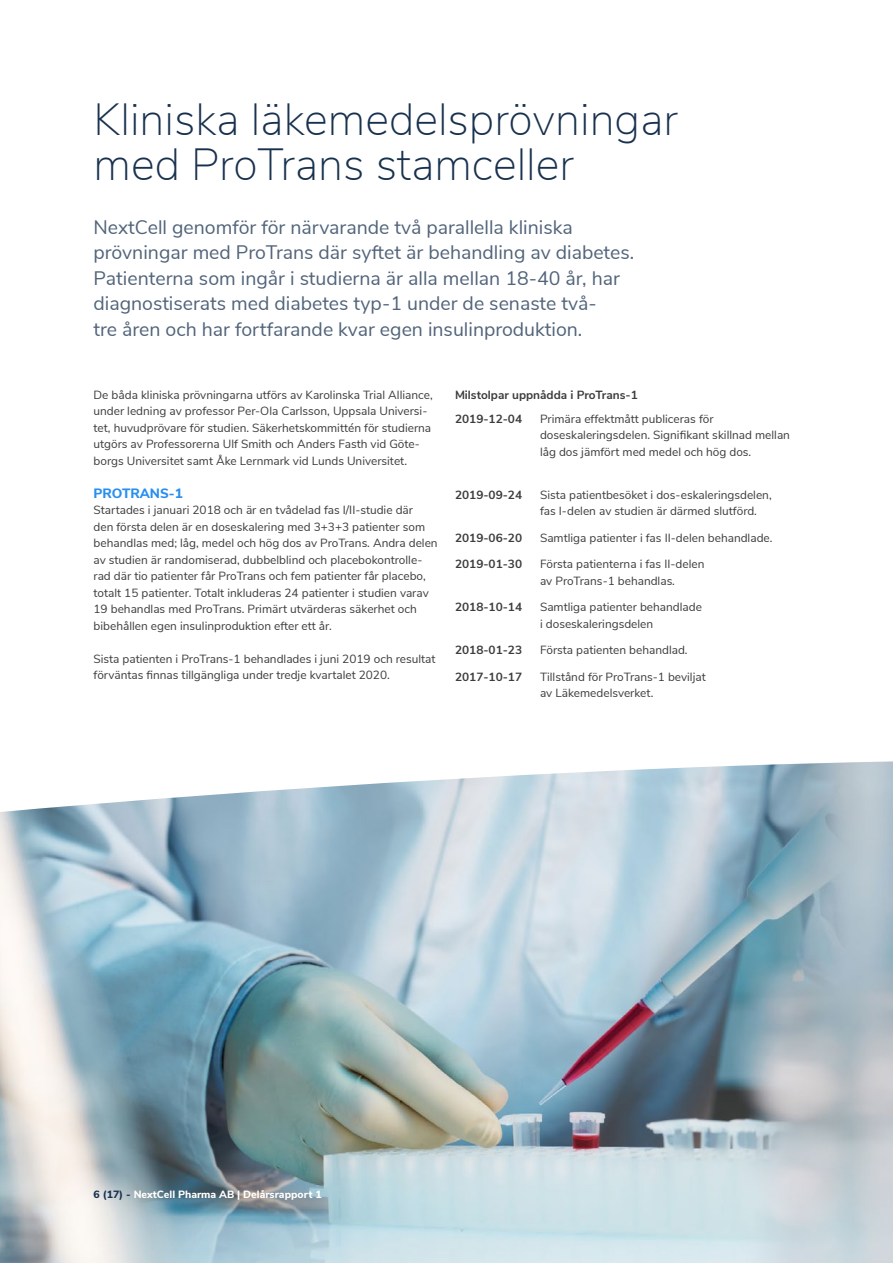
<style>
.page{position:relative;width:893px;height:1263px;background:#fff}
.page>*{position:absolute;margin:0;border:0;box-sizing:border-box;transform-origin:0 0}
.t1{font:200 45px/45px "Nunito Sans";color:#18314e}
.Ingress{font:19.5px/25.5px "Nunito Sans";color:#52647a}
.t2{font:800 13.5px "Nunito Sans";color:#288fef}
.T_Normal{font:11.85px/16.5px "Nunito Sans";color:#3c3c3b}
.T_Bold{font:700 11.85px "Nunito Sans";color:#3c3c3b}
.Sidnummer{font:800 10.5px "Nunito Sans";color:#fff}
.s1{color:#18314e}
</style>
<div class="page">
<img style="left:0;top:761px;width:893px;height:502px">
<h1 class="t1" style="left:94px;top:94px;width:586px">Kliniska läkemedelsprövningar med ProTrans stamceller</h1>
<p class="Ingress" style="left:94px;top:213px;width:542px">NextCell genomför för närvarande två parallella kliniska prövningar med ProTrans där syftet är behandling av diabetes.<br>Patienterna som ingår i studierna är alla mellan 18-40 år, har diagnostiserats med diabetes typ-1 under de senaste två-<br>tre åren och har fortfarande kvar egen insulinproduktion.</p>
<p class="T_Normal" style="left:94px;top:385px;width:341px">De båda kliniska prövningarna utförs av Karolinska Trial Alliance, under ledning av professor Per-Ola Carlsson, Uppsala Universi&shy;tet, huvudprövare för studien. Säkerhetskommittén för studierna utgörs av Professorerna Ulf Smith och Anders Fasth vid Göte&shy;borgs Universitet samt Åke Lernmark vid Lunds Universitet.</p>
<h3 class="t2" style="left:94px;top:483px;width:91px">PROTRANS-1</h3>
<p class="T_Normal" style="left:94px;top:501px;width:346px">Startades i januari 2018 och är en tvådelad fas I/II-studie där<br>den första delen är en doseskalering med 3+3+3 patienter som behandlas med; låg, medel och hög dos av ProTrans. Andra delen av studien är randomiserad, dubbelblind och placebokontrolle&shy;rad där tio patienter får ProTrans och fem patienter får placebo, totalt 15 patienter. Totalt inkluderas 24 patienter i studien varav 19 behandlas med ProTrans. Primärt utvärderas säkerhet och bibehållen egen insulinproduktion efter ett år.</p>
<p class="T_Normal" style="left:94px;top:649px;width:343px">Sista patienten i ProTrans-1 behandlades i juni 2019 och resultat förväntas finnas tillgängliga under tredje kvartalet 2020.</p>
<h4 class="T_Bold" style="left:455px;top:386px;width:184px">Milstolpar uppnådda i ProTrans-1</h4>
<p class="T_Bold" style="left:455px;top:410px;width:69px">2019-12-04</p>
<p class="T_Normal" style="left:540px;top:409px;width:251px">Primära effektmått publiceras för doseskaleringsdelen. Signifikant skillnad mellan låg dos jämfört med medel och hög dos.</p>
<p class="T_Bold" style="left:455px;top:486px;width:69px">2019-09-24</p>
<p class="T_Normal" style="left:540px;top:485px;width:233px">Sista patientbesöket i dos-eskaleringsdelen, fas I-delen av studien är därmed slutförd.</p>
<p class="T_Bold" style="left:455px;top:529px;width:69px">2019-06-20</p>
<p class="T_Normal" style="left:540px;top:528px;width:234px">Samtliga patienter i fas II-delen behandlade.</p>
<p class="T_Bold" style="left:455px;top:555px;width:69px">2019-01-30</p>
<p class="T_Normal" style="left:540px;top:555px;width:166px">Första patienterna i fas II-delen av ProTrans-1 behandlas.</p>
<p class="T_Bold" style="left:455px;top:598px;width:69px">2018-10-14</p>
<p class="T_Normal" style="left:540px;top:598px;width:163px">Samtliga patienter behandlade i doseskaleringsdelen</p>
<p class="T_Bold" style="left:455px;top:641px;width:69px">2018-01-23</p>
<p class="T_Normal" style="left:540px;top:641px;width:149px">Första patienten behandlad.</p>
<p class="T_Bold" style="left:455px;top:668px;width:69px">2017-10-17</p>
<p class="T_Normal" style="left:540px;top:667px;width:167px">Tillstånd för ProTrans-1 beviljat av Läkemedelsverket.</p>
<p class="Sidnummer" style="left:94px;top:1187px;width:230px"><span class="s1">6 (17) -</span> NextCell Pharma AB | Delårsrapport 1</p>
</div>
